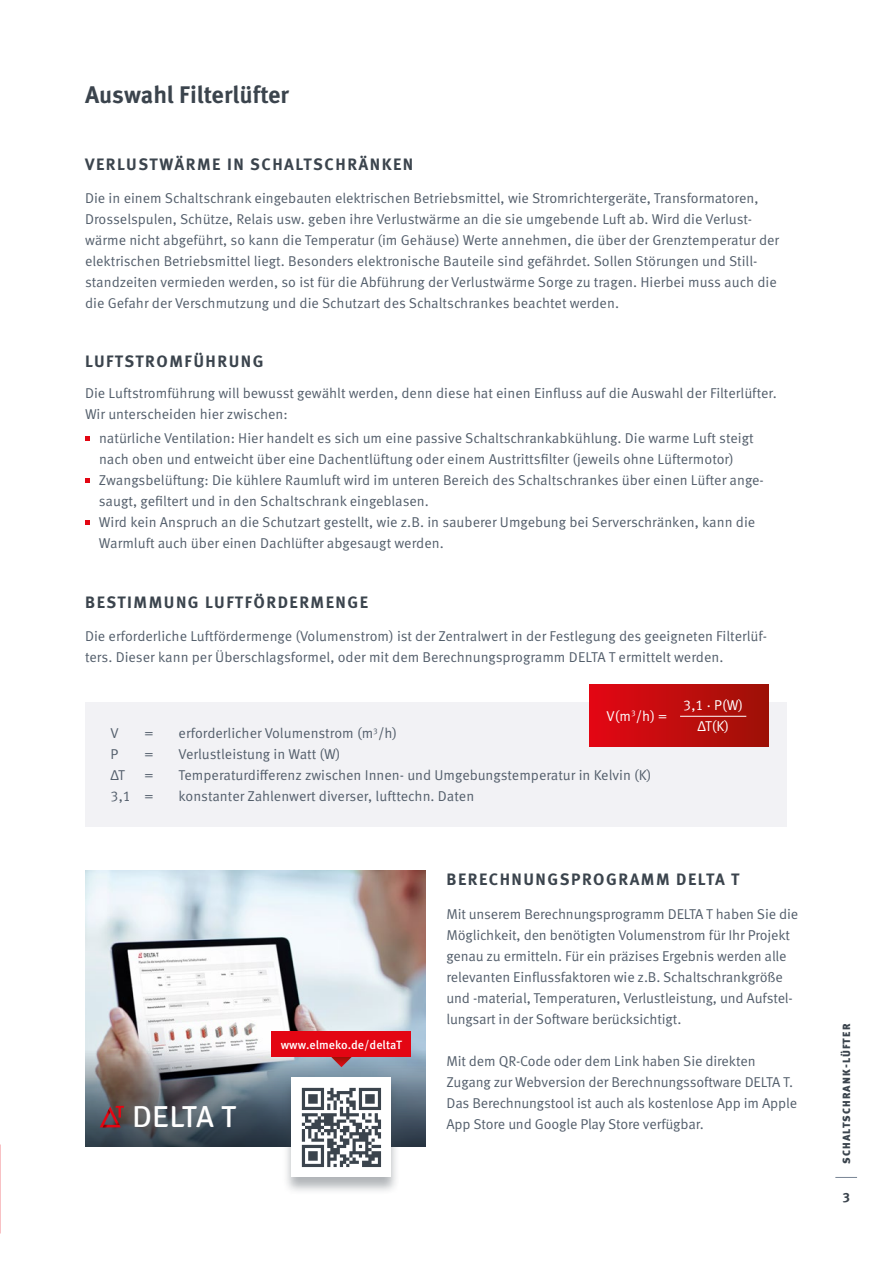
<style>
.page{position:relative;width:893px;height:1263px;background:#fff}
.page>*{position:absolute;margin:0;border:0;box-sizing:border-box;transform-origin:0 0}
.t1{font:30.3px "Signika";letter-spacing:-.02em;color:#fff}
.t2{font:700 24px "Meta OT";color:#3b444d}
.t3{font:700 16.5px "Meta OT";letter-spacing:.09em;color:#3b444d}
.t4{font:14.25px/21px "Meta OT";letter-spacing:-.005em;color:#535e6b}
.t5{font:14.25px/21px "Meta OT";color:#fff;text-align:center}
.t6{font:700 13.5px "Meta OT";color:#3b444d}
.t7{font:500 12px "Meta OT";color:#fff}
.t8{font:900 10.5px "Meta OT";letter-spacing:.11em;color:#3b444d}
</style>
<div class="page">
<svg style="left:835px;top:1177px;width:22px;height:1px"></svg>
<svg style="left:85px;top:436px;width:4px;height:4px"></svg>
<svg style="left:85px;top:478px;width:4px;height:4px"></svg>
<svg style="left:85px;top:520px;width:4px;height:4px"></svg>
<img style="left:85px;top:870px;width:340px;height:179px">
<svg style="left:85px;top:1049px;width:340px;height:97px;background:#697179"></svg>
<svg style="left:271px;top:1031px;width:140px;height:36px;background:#ce313f"></svg>
<svg style="left:100px;top:1106px;width:24px;height:22px"></svg>
<div style="left:283px;top:1078px;width:117px;height:118px;background:#3b444d;opacity:.4"></div>
<div style="left:292px;top:1078px;width:99px;height:99px;background:#fff"></div>
<svg style="left:302px;top:1088px;width:79px;height:79px"></svg>
<div style="left:85px;top:702px;width:702px;height:125px;background:#f2f2f5"></div>
<div style="left:590px;top:685px;width:178px;height:62px;background:linear-gradient(to right,#e40714,#9e1308)"></div>
<hr style="left:680px;top:716px;width:66px;height:1px;background:#fff">
<h2 class="t2" style="left:85px;top:80px;width:206px">Auswahl Filterlüfter</h2>
<p class="t3" style="left:85px;top:153px;width:330px">VERLUSTWÄRME IN SCHALTSCHRÄNKEN</p>
<p class="t4" style="left:85px;top:188px;width:696px">Die in einem Schaltschrank eingebauten elektrischen Betriebsmittel, wie Stromrichtergeräte, Transformatoren, Drosselspulen, Schütze, Relais usw. geben ihre Verlustwärme an die sie umgebende Luft ab. Wird die Verlust&shy;wärme nicht abgeführt, so kann die Temperatur (im Gehäuse) Werte annehmen, die über der Grenztemperatur der elektrischen Betriebsmittel liegt. Besonders elektronische Bauteile sind gefährdet. Sollen Störungen und Still&shy;standzeiten vermieden werden, so ist für die Abführung der Verlustwärme Sorge zu tragen. Hierbei muss auch die die Gefahr der Verschmutzung und die Schutzart des Schaltschrankes beachtet werden.</p>
<p class="t3" style="left:85px;top:351px;width:180px">LUFTSTROMFÜHRUNG</p>
<p class="t4" style="left:85px;top:383px;width:693px">Die Luftstromführung will bewusst gewählt werden, denn diese hat einen Einfluss auf die Auswahl der Filterlüfter.<br>Wir unterscheiden hier zwischen:</p>
<p class="t4" style="left:99px;top:427px;width:666px">natürliche Ventilation: Hier handelt es sich um eine passive Schaltschrankabkühlung. Die warme Luft steigt nach oben und entweicht über eine Dachentlüftung oder einem Austrittsfilter (jeweils ohne Lüftermotor)<br>Zwangsbelüftung: Die kühlere Raumluft wird im unteren Bereich des Schaltschrankes über einen Lüfter ange&shy;saugt, gefiltert und in den Schaltschrank eingeblasen.<br>Wird kein Anspruch an die Schutzart gestellt, wie z.B. in sauberer Umgebung bei Serverschränken, kann die Warmluft auch über einen Dachlüfter abgesaugt werden.</p>
<p class="t3" style="left:85px;top:591px;width:284px">BESTIMMUNG LUFTFÖRDERMENGE</p>
<p class="t4" style="left:85px;top:626px;width:683px">Die erforderliche Luftfördermenge (Volumenstrom) ist der Zentralwert in der Festlegung des geeigneten Filterlüf&shy;ters. Dieser kann per Überschlagsformel, oder mit dem Berechnungsprogramm DELTA T ermittelt werden.</p>
<p class="t5" style="left:607px;top:706px;width:62px">V(m<sup>3</sup>/h) =</p>
<p class="t5" style="left:683px;top:695px;width:61px">3,1 . P(W)<br>ΔT(K)</p>
<p class="t4" style="left:111px;top:723px;width:10px">V</p>
<p class="t4" style="left:145px;top:723px;width:11px">=</p>
<p class="t4" style="left:179px;top:723px;width:220px">erforderlicher Volumenstrom (m<sup>3</sup>/h)</p>
<p class="t4" style="left:111px;top:744px;width:9px">P</p>
<p class="t4" style="left:145px;top:744px;width:11px">=</p>
<p class="t4" style="left:179px;top:744px;width:163px">Verlustleistung in Watt (W)</p>
<p class="t4" style="left:111px;top:765px;width:16px">ΔT</p>
<p class="t4" style="left:145px;top:765px;width:11px">=</p>
<p class="t4" style="left:179px;top:765px;width:474px">Temperaturdifferenz zwischen Innen- und Umgebungstemperatur in Kelvin (K)</p>
<p class="t4" style="left:111px;top:786px;width:45px">3,1 =</p>
<p class="t4" style="left:179px;top:786px;width:297px">konstanter Zahlenwert diverser, lufttechn. Daten</p>
<h1 class="t1" style="left:132px;top:1100px;width:106px">DELTA T</h1>
<p class="t7" style="left:281px;top:1037px;width:123px">www.elmeko.de/deltaT</p>
<p class="t3" style="left:447px;top:869px;width:294px">BERECHNUNGSPROGRAMM DELTA T</p>
<p class="t4" style="left:446px;top:903px;width:353px">Mit unserem Berechnungsprogramm DELTA T haben Sie die Möglichkeit, den benötigten Volumenstrom für Ihr Projekt genau zu ermitteln. Für ein präzises Ergebnis werden alle relevanten Einflussfaktoren wie z.B. Schaltschrankgröße und -material, Temperaturen, Verlustleistung, und Aufstel&shy;lungsart in der Software berücksichtigt.</p>
<p class="t4" style="left:446px;top:1050px;width:352px">Mit dem QR-Code oder dem Link haben Sie direkten Zugang zur Webversion der Berechnungssoftware DELTA T.<br>Das Berechnungstool ist auch als kostenlose App im Apple App Store und Google Play Store verfügbar.</p>
<p class="t8" style="left:840px;top:1164px;width:142px;rotate:-90deg">SCHALTSCHRANK-LÜFTER</p>
<p class="t6" style="left:842px;top:1189px;width:9px">3</p>
</div>
